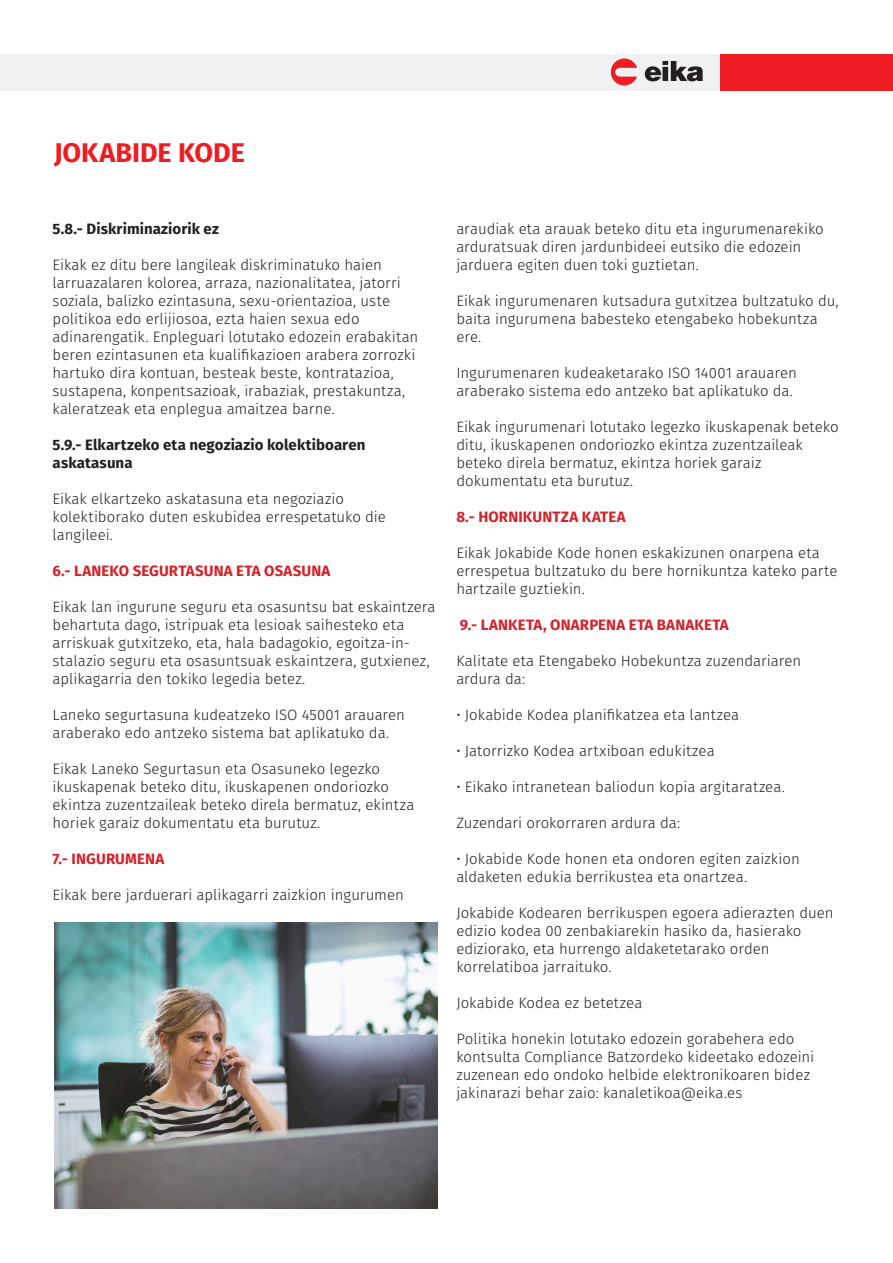
<style>
.page{position:relative;width:893px;height:1263px;background:#fff}
.page>*{position:absolute;margin:0;border:0;box-sizing:border-box;transform-origin:0 0}
.BC{font:700 27px "Fira Sans";color:#ee1d23}
.BC-2{font:300 15px/18px "Fira Sans";color:#231f20}
.BC-3{font:700 15px "Fira Sans";letter-spacing:.01em;color:#d1232a}
.BC-4{font:700 15px/18px "Fira Sans";letter-spacing:.005em;color:#231f20}
</style>
<div class="page">
<div style="left:0;top:54px;width:752px;height:36px;background:#f0f1f2"></div>
<div style="left:721px;top:54px;width:172px;height:36px;background:#ee1d23"></div>
<svg style="left:645px;top:61px;width:58px;height:20px"></svg>
<svg style="left:611px;top:58px;width:26px;height:28px"></svg>
<img style="left:54px;top:923px;width:383px;height:286px">
<p class="BC" style="left:54px;top:134px;width:192px">JOKABIDE KODE</p>
<p class="BC-4" style="left:53px;top:220px;width:168px">5.8.- Diskriminaziorik ez</p>
<p class="BC-2" style="left:53px;top:256px;width:367px">Eikak ez ditu bere langileak diskriminatuko haien larruazalaren kolorea, arraza, nazionalitatea, jatorri soziala, balizko ezintasuna, sexu-orientazioa, uste politikoa edo erlijiosoa, ezta haien sexua edo adinarengatik. Enpleguari lotutako edozein erabakitan beren ezintasunen eta kualifikazioen arabera zorrozki hartuko dira kontuan, besteak beste, kontratazioa, sustapena, konpentsazioak, irabaziak, prestakuntza, kaleratzeak eta enplegua amaitzea barne.</p>
<p class="BC-4" style="left:53px;top:436px;width:314px">5.9.- Elkartzeko eta negoziazio kolektiboaren askatasuna</p>
<p class="BC-2" style="left:53px;top:490px;width:335px">Eikak elkartzeko askatasuna eta negoziazio kolektiborako duten eskubidea errespetatuko die langileei.</p>
<p class="BC-3" style="left:53px;top:560px;width:279px">6.- LANEKO SEGURTASUNA ETA OSASUNA</p>
<p class="BC-2" style="left:53px;top:598px;width:385px">Eikak lan ingurune seguru eta osasuntsu bat eskaintzera behartuta dago, istripuak eta lesioak saihesteko eta arriskuak gutxitzeko, eta, hala badagokio, egoitza-in&shy;stalazio seguru eta osasuntsuak eskaintzera, gutxienez, aplikagarria den tokiko legedia betez.</p>
<p class="BC-2" style="left:53px;top:706px;width:354px">Laneko segurtasuna kudeatzeko ISO 45001 arauaren araberako edo antzeko sistema bat aplikatuko da.</p>
<p class="BC-2" style="left:53px;top:760px;width:363px">Eikak Laneko Segurtasun eta Osasuneko legezko ikuskapenak beteko ditu, ikuskapenen ondoriozko ekintza zuzentzaileak beteko direla bermatuz, ekintza horiek garaiz dokumentatu eta burutuz.</p>
<p class="BC-3" style="left:53px;top:848px;width:113px">7.- INGURUMENA</p>
<p class="BC-2" style="left:53px;top:886px;width:353px">Eikak bere jarduerari aplikagarri zaizkion ingurumen</p>
<p class="BC-2" style="left:456px;top:220px;width:369px">araudiak eta arauak beteko ditu eta ingurumenarekiko arduratsuak diren jardunbideei eutsiko die edozein jarduera egiten duen toki guztietan.</p>
<p class="BC-2" style="left:456px;top:292px;width:384px">Eikak ingurumenaren kutsadura gutxitzea bultzatuko du, baita ingurumena babesteko etengabeko hobekuntza ere.</p>
<p class="BC-2" style="left:456px;top:364px;width:342px">Ingurumenaren kudeaketarako ISO 14001 arauaren araberako sistema edo antzeko bat aplikatuko da.</p>
<p class="BC-2" style="left:456px;top:418px;width:384px">Eikak ingurumenari lotutako legezko ikuskapenak beteko ditu, ikuskapenen ondoriozko ekintza zuzentzaileak beteko direla bermatuz, ekintza horiek garaiz dokumentatu eta burutuz.</p>
<p class="BC-3" style="left:456px;top:506px;width:171px">8.- HORNIKUNTZA KATEA</p>
<p class="BC-2" style="left:456px;top:544px;width:383px">Eikak Jokabide Kode honen eskakizunen onarpena eta errespetua bultzatuko du bere hornikuntza kateko parte hartzaile guztiekin.</p>
<p class="BC-3" style="left:460px;top:614px;width:270px">9.- LANKETA, ONARPENA ETA BANAKETA</p>
<p class="BC-2" style="left:456px;top:652px;width:346px">Kalitate eta Etengabeko Hobekuntza zuzendariaren ardura da:</p>
<p class="BC-2" style="left:456px;top:706px;width:284px">• Jokabide Kodea planifikatzea eta lantzea</p>
<p class="BC-2" style="left:456px;top:742px;width:260px">• Jatorrizko Kodea artxiboan edukitzea</p>
<p class="BC-2" style="left:456px;top:778px;width:330px">• Eikako intranetean baliodun kopia argitaratzea.</p>
<p class="BC-2" style="left:456px;top:814px;width:225px">Zuzendari orokorraren ardura da:</p>
<p class="BC-2" style="left:456px;top:850px;width:345px">• Jokabide Kode honen eta ondoren egiten zaizkion aldaketen edukia berrikustea eta onartzea.</p>
<p class="BC-2" style="left:456px;top:904px;width:379px">Jokabide Kodearen berrikuspen egoera adierazten duen edizio kodea 00 zenbakiarekin hasiko da, hasierako ediziorako, eta hurrengo aldaketetarako orden korrelatiboa jarraituko.</p>
<p class="BC-2" style="left:456px;top:994px;width:188px">Jokabide Kodea ez betetzea</p>
<p class="BC-2" style="left:456px;top:1030px;width:359px">Politika honekin lotutako edozein gorabehera edo kontsulta Compliance Batzordeko kideetako edozeini zuzenean edo ondoko helbide elektronikoaren bidez jakinarazi behar zaio: kanaletikoa@eika.es</p>
</div>
